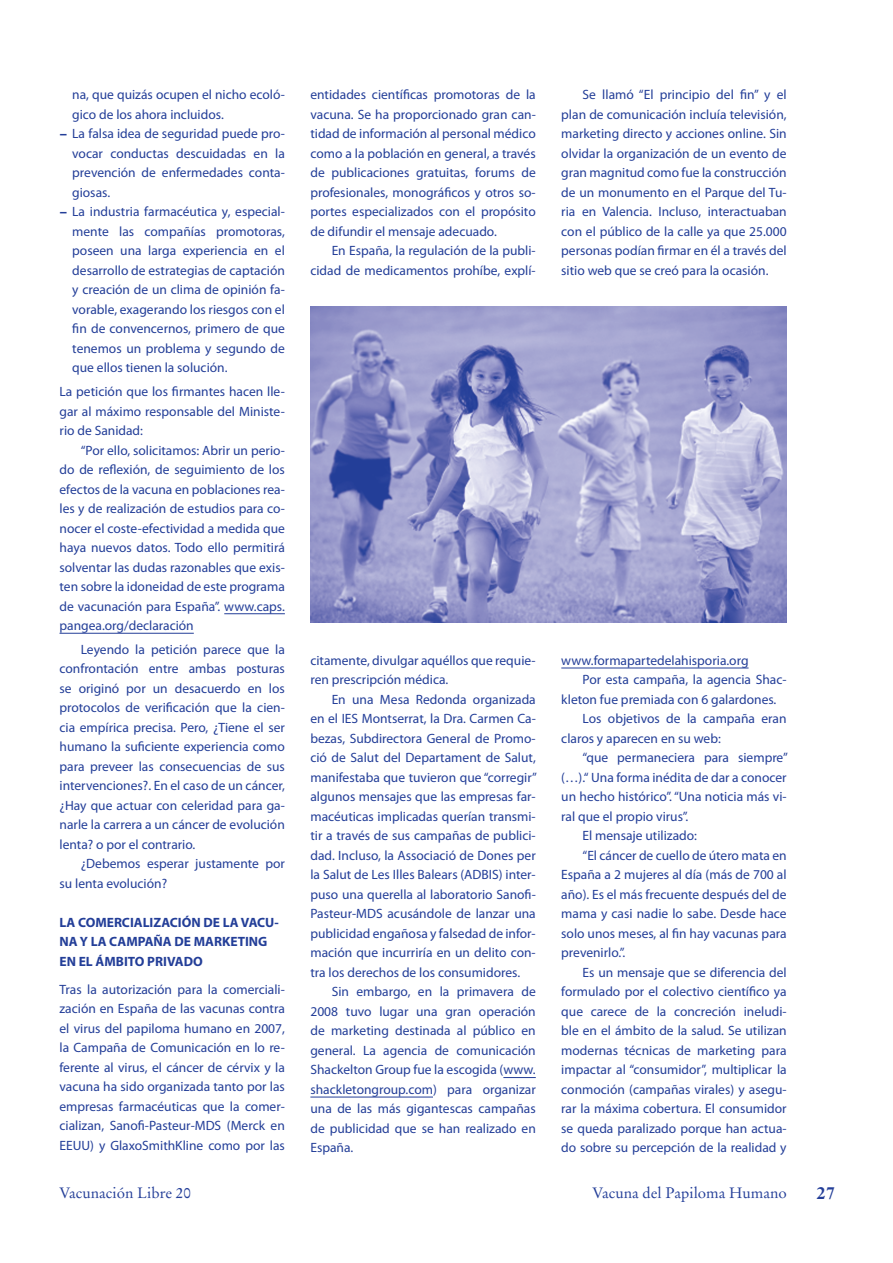
<style>
.page{position:relative;width:893px;height:1263px;background:#fff}
.page>*{position:absolute;margin:0;border:0;box-sizing:border-box;transform-origin:0 0}
.t1{font:700 18px "Plantin Std";color:#233e98}
.t2{font:15px "Stempel Garamond LT Std";color:#233e98}
.t3{font:13.5px/19.5px "Myriad Pro";color:#233e98;text-align:justify}
.t4{font:700 13.5px/19.5px "Myriad Pro";color:#233e98}
.s1{font-family:"News Gothic Std";font-weight:700}
</style>
<div class="page">
<hr style="left:224px;top:613px;width:61px;height:1px;background:#233e98">
<hr style="left:60px;top:633px;width:134px;height:1px;background:#233e98">
<hr style="left:503px;top:1077px;width:33px;height:1px;background:#233e98">
<hr style="left:310px;top:1097px;width:123px;height:1px;background:#233e98">
<hr style="left:561px;top:668px;width:188px;height:1px;background:#233e98">
<img style="left:310px;top:307px;width:477px;height:316px">
<p class="t3" style="left:72px;top:85px;width:214px">na, que quizás ocupen el nicho ecoló-</p>
<p class="t3" style="left:72px;top:104px;width:153px">gico de los ahora incluidos.</p>
<p class="t3" style="left:60px;top:124px;width:227px"><span class="s1">−</span> La falsa idea de seguridad puede pro-</p>
<p class="t3" style="left:72px;top:143px;width:214px">vocar conductas descuidadas en la</p>
<p class="t3" style="left:72px;top:163px;width:214px">prevención de enfermedades conta-</p>
<p class="t3" style="left:72px;top:182px;width:39px">giosas.</p>
<p class="t3" style="left:60px;top:202px;width:227px"><span class="s1">−</span> La industria farmacéutica y, especial-</p>
<p class="t3" style="left:72px;top:221px;width:214px">mente las compañías promotoras,</p>
<p class="t3" style="left:72px;top:241px;width:214px">poseen una larga experiencia en el</p>
<p class="t3" style="left:72px;top:260px;width:214px">desarrollo de estrategias de captación</p>
<p class="t3" style="left:72px;top:280px;width:214px">y creación de un clima de opinión fa-</p>
<p class="t3" style="left:72px;top:299px;width:214px">vorable, exagerando los riesgos con el</p>
<p class="t3" style="left:72px;top:319px;width:214px">fin de convencernos, primero de que</p>
<p class="t3" style="left:72px;top:338px;width:214px">tenemos un problema y segundo de</p>
<p class="t3" style="left:72px;top:358px;width:157px">que ellos tienen la solución.</p>
<p class="t3" style="left:60px;top:382px;width:227px">La petición que los firmantes hacen lle&shy;gar al máximo responsable del Ministe&shy;rio de Sanidad:</p>
<p class="t3" style="left:60px;top:440px;width:227px;text-indent:21px">“Por ello, solicitamos: Abrir un perio&shy;do de reflexión, de seguimiento de los efectos de la vacuna en poblaciones rea&shy;les y de realización de estudios para co&shy;nocer el coste-efectividad a medida que haya nuevos datos. Todo ello permitirá solventar las dudas razonables que exis&shy;ten sobre la idoneidad de este programa de vacunación para España”. www.caps. pangea.org/declaración</p>
<p class="t3" style="left:60px;top:639px;width:227px;text-indent:21px">Leyendo la petición parece que la confrontación entre ambas posturas se originó por un desacuerdo en los protocolos de verificación que la cien&shy;cia empírica precisa. Pero, ¿Tiene el ser humano la suficiente experiencia como para preveer las consecuencias de sus intervenciones?. En el caso de un cáncer, ¿Hay que actuar con celeridad para ga&shy;narle la carrera a un cáncer de evolución lenta? o por el contrario.</p>
<p class="t3" style="left:60px;top:854px;width:227px;text-indent:21px">¿Debemos esperar justamente por su lenta evolución?</p>
<p class="t4" style="left:60px;top:912px;width:221px">LA COMERCIALIZACIÓN DE LA VACU-<br>NA Y LA CAMPAÑA DE MARKETING<br>EN EL ÁMBITO PRIVADO</p>
<p class="t3" style="left:60px;top:979px;width:227px">Tras la autorización para la comerciali&shy;zación en España de las vacunas contra el virus del papiloma humano en 2007, la Campaña de Comunicación en lo re&shy;ferente al virus, el cáncer de cérvix y la vacuna ha sido organizada tanto por las empresas farmacéuticas que la comer&shy;cializan, Sanofi-Pasteur-MDS (Merck en EEUU) y GlaxoSmithKline como por las</p>
<p class="t3" style="left:310px;top:85px;width:227px">entidades científicas promotoras de la vacuna. Se ha proporcionado gran can&shy;tidad de información al personal médico como a la población en general, a través de publicaciones gratuitas, forums de profesionales, monográficos y otros so&shy;portes especializados con el propósito de difundir el mensaje adecuado.</p>
<p class="t3" style="left:310px;top:241px;width:227px;text-align:right">En España, la regulación de la publi&shy;cidad de medicamentos prohíbe, explí-</p>
<p class="t3" style="left:561px;top:85px;width:227px;text-indent:21px">Se llamó “El principio del fin” y el plan de comunicación incluía televisión, marketing directo y acciones online. Sin olvidar la organización de un evento de gran magnitud como fue la construcción de un monumento en el Parque del Tu&shy;ria en Valencia. Incluso, interactuaban con el público de la calle ya que 25.000 personas podían firmar en él a través del sitio web que se creó para la ocasión.</p>
<p class="t3" style="left:310px;top:650px;width:227px">citamente, divulgar aquéllos que requie&shy;ren prescripción médica.</p>
<p class="t3" style="left:310px;top:689px;width:228px;text-indent:21px">En una Mesa Redonda organizada en el IES Montserrat, la Dra. Carmen Ca&shy;bezas, Subdirectora General de Promo&shy;ció de Salut del Departament de Salut, manifestaba que tuvieron que “corregir” algunos mensajes que las empresas far&shy;macéuticas implicadas querían transmi&shy;tir a través de sus campañas de publici&shy;dad. Incluso, la Associació de Dones per la Salut de Les Illes Balears (ADBIS) inter&shy;puso una querella al laboratorio Sanofi-Pasteur-MDS acusándole de lanzar una publicidad engañosa y falsedad de infor&shy;mación que incurriría en un delito con&shy;tra los derechos de los consumidores.</p>
<p class="t3" style="left:310px;top:982px;width:227px;text-indent:21px">Sin embargo, en la primavera de 2008 tuvo lugar una gran operación de marketing destinada al público en general. La agencia de comunicación Shackelton Group fue la escogida (www. shackletongroup.com) para organizar una de las más gigantescas campañas de publicidad que se han realizado en España.</p>
<p class="t3" style="left:561px;top:650px;width:189px">www.formapartedelahisporia.org</p>
<p class="t3" style="left:583px;top:670px;width:206px">Por esta campaña, la agencia Shac-</p>
<p class="t3" style="left:561px;top:689px;width:217px">kleton fue premiada con 6 galardones.</p>
<p class="t3" style="left:583px;top:709px;width:206px">Los objetivos de la campaña eran</p>
<p class="t3" style="left:561px;top:728px;width:161px">claros y aparecen en su web:</p>
<p class="t3" style="left:583px;top:748px;width:207px">“que permaneciera para siempre”</p>
<p class="t3" style="left:561px;top:767px;width:227px">(…).“ Una forma inédita de dar a conocer</p>
<p class="t3" style="left:561px;top:787px;width:227px">un hecho histórico”. “Una noticia más vi-</p>
<p class="t3" style="left:561px;top:806px;width:128px">ral que el propio virus”.</p>
<p class="t3" style="left:583px;top:826px;width:116px">El mensaje utilizado:</p>
<p class="t3" style="left:583px;top:845px;width:206px">“El cáncer de cuello de útero mata en</p>
<p class="t3" style="left:561px;top:865px;width:227px">España a 2 mujeres al día (más de 700 al</p>
<p class="t3" style="left:561px;top:884px;width:227px">año). Es el más frecuente después del de</p>
<p class="t3" style="left:561px;top:904px;width:227px">mama y casi nadie lo sabe. Desde hace</p>
<p class="t3" style="left:561px;top:923px;width:227px">solo unos meses, al fin hay vacunas para</p>
<p class="t3" style="left:561px;top:943px;width:66px">prevenirlo.”.</p>
<p class="t3" style="left:583px;top:962px;width:206px">Es un mensaje que se diferencia del</p>
<p class="t3" style="left:561px;top:982px;width:227px">formulado por el colectivo científico ya</p>
<p class="t3" style="left:561px;top:1001px;width:227px">que carece de la concreción ineludi-</p>
<p class="t3" style="left:561px;top:1021px;width:227px">ble en el ámbito de la salud. Se utilizan</p>
<p class="t3" style="left:561px;top:1040px;width:227px">modernas técnicas de marketing para</p>
<p class="t3" style="left:561px;top:1060px;width:227px">impactar al “consumidor”, multiplicar la</p>
<p class="t3" style="left:561px;top:1079px;width:227px">conmoción (campañas virales) y asegu-</p>
<p class="t3" style="left:561px;top:1099px;width:227px">rar la máxima cobertura. El consumidor</p>
<p class="t3" style="left:561px;top:1118px;width:227px">se queda paralizado porque han actua-</p>
<p class="t3" style="left:561px;top:1138px;width:227px">do sobre su percepción de la realidad y</p>
<p class="t2" style="left:60px;top:1184px;width:133px">Vacunación Libre 20</p>
<p class="t2" style="left:592px;top:1184px;width:196px">Vacuna del Papiloma Humano</p>
<h1 class="t1" style="left:816px;top:1182px;width:20px">27</h1>
</div>
